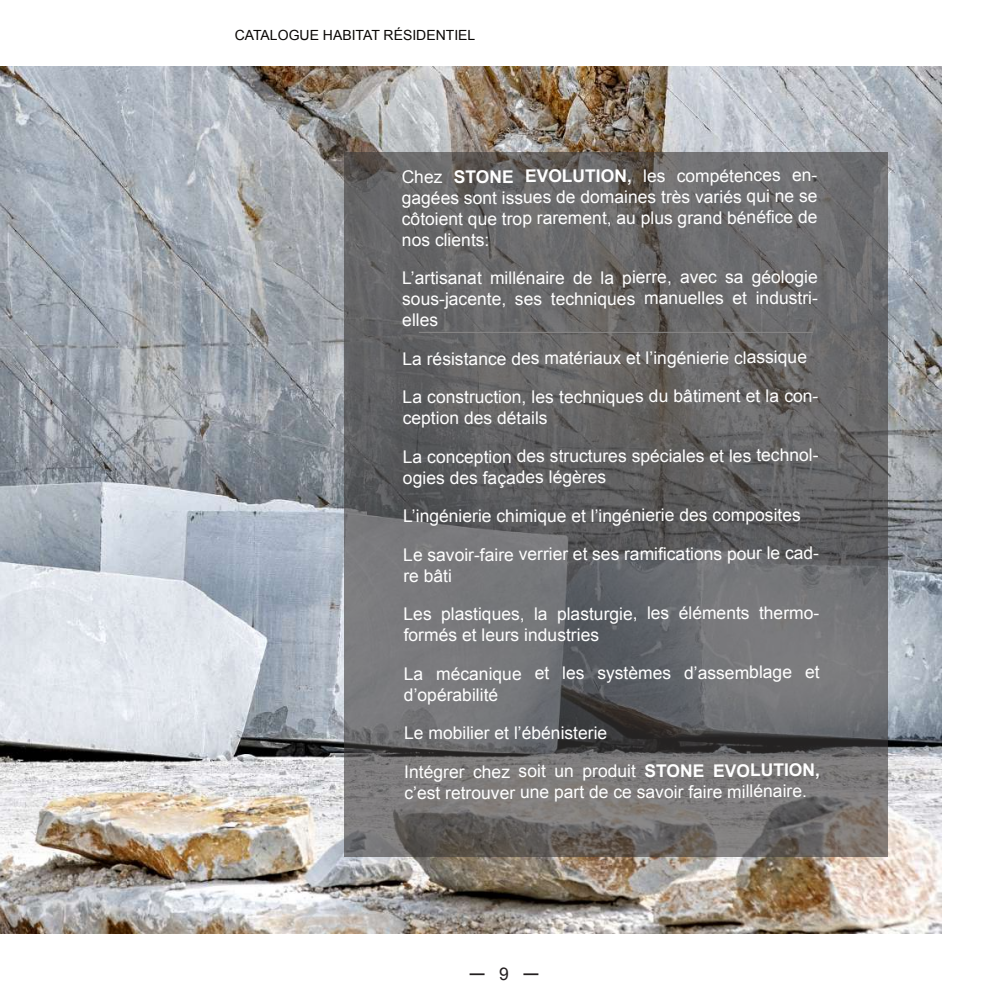
<style>
.page{position:relative;width:1008px;height:1008px;background:#fff}
.page>*{position:absolute;margin:0;border:0;box-sizing:border-box;transform-origin:0 0}
.t1{font:17.5px/21.3px "Arial";letter-spacing:-.005em;color:#fff}
.t2{font:17.5px "Arial";color:#231f20}
.t3{font:14px "Arial";color:#0a0705}
.s1{font-weight:700}
</style>
<div class="page">
<img style="left:0;top:67px;width:941px;height:867px">
<svg style="left:470px;top:973px;width:15px;height:2px"></svg>
<svg style="left:523px;top:973px;width:15px;height:2px"></svg>
<svg style="left:344px;top:152px;width:543px;height:704px;background:#686869"></svg>
<p class="t3" style="left:235px;top:26px;width:242px">CATALOGUE HABITAT RÉSIDENTIEL</p>
<p class="t1" style="left:402px;top:165px;width:418px;text-align:justify">Chez <span class="s1">STONE EVOLUTION,</span> les compétences en&shy;gagées sont issues de domaines très variés qui ne se côtoient que trop rarement, au plus grand bénéfice de nos clients:</p>
<p class="t1" style="left:402px;top:267px;width:417px;text-align:justify">L’artisanat millénaire de la pierre, avec sa géologie sous-jacente, ses techniques manuelles et industri&shy;elles</p>
<p class="t1" style="left:402px;top:347px;width:406px">La résistance des matériaux et l’ingénierie classique</p>
<p class="t1" style="left:403px;top:386px;width:417px">La construction, les techniques du bâtiment et la con&shy;ception des détails</p>
<p class="t1" style="left:403px;top:445px;width:417px">La conception des structures spéciales et les technol&shy;ogies des façades légères</p>
<p class="t1" style="left:403px;top:496px;width:418px;line-height:38.5px">L’ingénierie chimique et l’ingénierie des composites<br>Le savoir-faire verrier et ses ramifications pour le cad-</p>
<p class="t1" style="left:403px;top:557px;width:418px;line-height:37.8px">re bâti<br>Les plastiques, la plasturgie, les éléments thermo-</p>
<p class="t1" style="left:404px;top:616px;width:417px;line-height:38px">formés et leurs industries<br>La mécanique et les systèmes d’assemblage et</p>
<p class="t1" style="left:404px;top:676px;width:418px;line-height:38.3px">d’opérabilité<br>Le mobilier et l’ébénisterie<br>Intégrer chez soit un produit <span class="s1">STONE EVOLUTION,</span></p>
<p class="t1" style="left:404px;top:781px;width:404px">c’est retrouver une part de ce savoir faire millénaire.</p>
<p class="t2" style="left:499px;top:963px;width:11px">9</p>
</div>
